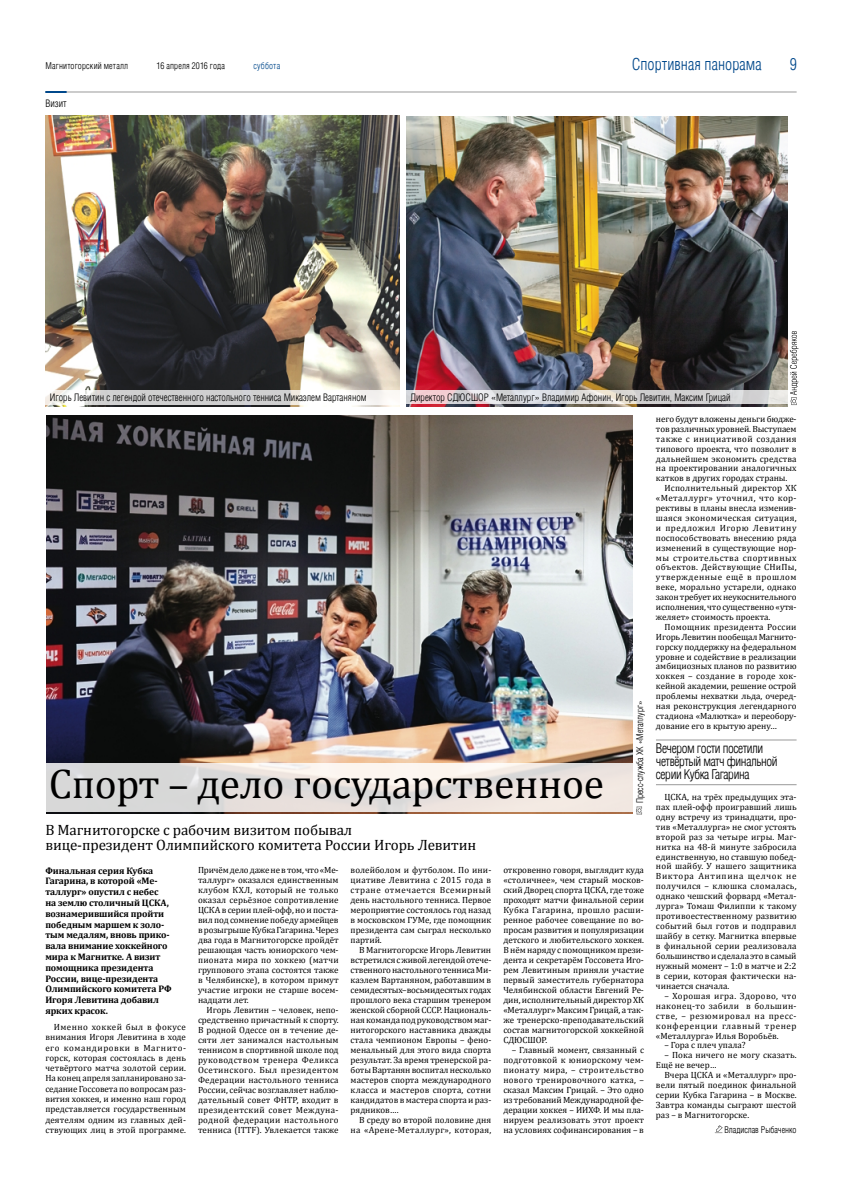
<style>
.page{position:relative;width:842px;height:1191px;background:#fff}
.page>*{position:absolute;margin:0;border:0;box-sizing:border-box;transform-origin:0 0}
.t1{font:41.5px "Cambria";letter-spacing:-.01em;color:#000}
.t2{font:300 condensed 16px "AG Letterica";letter-spacing:.005em;color:#00488b}
.t3{font:15px/15px "Cambria";letter-spacing:-.01em;color:#000}
.t4{font:300 condensed 13px/12.9px "AG Letterica";letter-spacing:-.03em;color:#000}
.t5{font:300 condensed 10px "AG Letterica";color:#000}
.t6{font:700 9.5px/10.8px "Cambria";letter-spacing:-.01em;color:#000}
.t7{font:9px/10px "Cambria";color:#000;text-align:justify}
.t8{font:300 condensed 9px "AG Letterica";color:#000}
.t9{font:300 condensed 9px "AG Letterica";letter-spacing:.02em;color:#000}
.t10{font:300 condensed 9px "AG Letterica";letter-spacing:.02em;color:#00488b}
</style>
<div class="page">
<hr style="left:45px;top:92px;width:752px;height:1px;background:#999">
<hr style="left:45px;top:91px;width:22px;height:2px;background:#00488b">
<hr style="left:656px;top:740px;width:141px;height:1px;background:#999">
<hr style="left:656px;top:784px;width:141px;height:1px;background:#999">
<svg style="left:715px;top:1125px;width:7px;height:8px"></svg>
<img style="left:46px;top:416px;width:586px;height:398px">
<svg style="left:46px;top:763px;width:587px;height:48px;background:#e6e1de"></svg>
<img style="left:45px;top:115px;width:355px;height:291px">
<img style="left:406px;top:116px;width:381px;height:291px">
<svg style="left:45px;top:390px;width:355px;height:14px;fill:#d0d0d1"></svg>
<svg style="left:636px;top:807px;width:6px;height:8px"></svg>
<svg style="left:790px;top:331px;width:8px;height:74px"></svg>
<svg style="left:406px;top:390px;width:382px;height:14px;background:#dcd8d8"></svg>
<p class="t9" style="left:45px;top:61px;width:84px">Магнитогорский металл</p>
<p class="t8" style="left:157px;top:61px;width:70px">16 апреля 2016 года</p>
<p class="t10" style="left:254px;top:61px;width:28px">суббота</p>
<h2 class="t2" style="left:632px;top:55px;width:131px">Спортивная панорама</h2>
<h2 class="t2" style="left:790px;top:55px;width:9px">9</h2>
<p class="t5" style="left:45px;top:98px;width:23px">Визит</p>
<p class="t5" style="left:50px;top:391px;width:318px">Игорь Левитин с легендой отечественного настольного тенниса Микаэлем Вартаняном</p>
<p class="t5" style="left:411px;top:392px;width:321px">Директор СДЮСШОР «Металлург» Владимир Афонин, Игорь Левитин, Максим Грицай</p>
<h1 class="t1" style="left:49px;top:760px;width:557px">Спорт – дело государственное</h1>
<h3 class="t3" style="left:45px;top:822px;width:432px">В Магнитогорске с рабочим визитом побывал<br>вице-президент Олимпийского комитета России Игорь Левитин</h3>
<p class="t8" style="left:635px;top:803px;width:105px;rotate:-90deg">Пресс-служба ХК «Металлург»</p>
<p class="t6" style="left:45px;top:865px;width:128px">Финальная серия Кубка<br>Гагарина, в которой «Ме&shy;таллург» опустил с небес на землю столичный ЦСКА, вознамерившийся пройти победным маршем к золо&shy;тым медалям, вновь прико&shy;вала внимание хоккейного мира к Магнитке. А визит помощника президента<br>России, вице-президента<br>Олимпийского комитета РФ<br>Игоря Левитина добавил ярких красок.</p>
<p class="t7" style="left:45px;top:1022px;width:142px;line-height:10.3px;text-indent:9px">Именно хоккей был в фокусе внимания Игоря Левитина в ходе его командировки в Магнито&shy;горск, которая состоялась в день четвёртого матча золотой серии.<br>На конец апреля запланировано за&shy;седание Госсовета по вопросам раз&shy;вития хоккея, и именно наш город представляется государственным деятелям одним из главных дей&shy;ствующих лиц в этой программе.</p>
<p class="t7" style="left:198px;top:865px;width:142px">Причём дело даже не в том, что «Ме&shy;таллург» оказался единственным клубом КХЛ, который не только оказал серьёзное сопротивление ЦСКА в серии плей-офф, но и поста&shy;вил под сомнение победу армейцев в розыгрыше Кубка Гагарина. Через два года в Магнитогорске пройдёт решающая часть юниорского чем&shy;пионата мира по хоккею (матчи группового этапа состоятся также в Челябинске), в котором примут участие игроки не старше восем&shy;надцати лет.</p>
<p class="t7" style="left:198px;top:1005px;width:142px;text-indent:8px">Игорь Левитин – человек, непо&shy;средственно причастный к спорту.<br>В родной Одессе он в течение де&shy;сяти лет занимался настольным теннисом в спортивной школе под руководством тренера Феликса Осетинского. Был президентом Федерации настольного тенниса России, сейчас возглавляет наблю&shy;дательный совет ФНТР, входит в президентский совет Междуна&shy;родной федерации настольного тенниса (ITTF). Увлекается также</p>
<p class="t7" style="left:351px;top:865px;width:142px">волейболом и футболом. По ини&shy;циативе Левитина с 2015 года в стране отмечается Всемирный день настольного тенниса. Первое мероприятие состоялось год назад в московском ГУМе, где помощник президента сам сыграл несколько партий.</p>
<p class="t7" style="left:351px;top:945px;width:142px;text-indent:8px">В Магнитогорске Игорь Левитин встретился с живой легендой отече&shy;ственного настольного тенниса Ми&shy;каэлем Вартаняном, работавшим в семидесятых–восьмидесятых годах прошлого века старшим тренером женской сборной СССР. Националь&shy;ная команда под руководством маг&shy;нитогорского наставника дважды стала чемпионом Европы – фено&shy;менальный для этого вида спорта результат. За время тренерской ра&shy;боты Вартанян воспитал несколько мастеров спорта международного класса и мастеров спорта, сотни кандидатов в мастера спорта и раз&shy;рядников….</p>
<p class="t7" style="left:351px;top:1115px;width:142px;text-align:right">В среду во второй половине дня на «Арене-Металлург», которая,</p>
<p class="t7" style="left:503px;top:865px;width:142px">откровенно говоря, выглядит куда «столичнее», чем старый москов&shy;ский Дворец спорта ЦСКА, где тоже проходят матчи финальной серии Кубка Гагарина, прошло расши&shy;ренное рабочее совещание по во&shy;просам развития и популяризации детского и любительского хоккея.<br>В нём наряду с помощником прези&shy;дента и секретарём Госсовета Иго&shy;рем Левитиным приняли участие первый заместитель губернатора Челябинской области Евгений Ре&shy;дин, исполнительный директор ХК «Металлург» Максим Грицай, а так&shy;же тренерско-преподавательский состав магнитогорской хоккейной СДЮСШОР.</p>
<p class="t7" style="left:503px;top:1045px;width:142px;text-indent:8px">– Главный момент, связанный с подготовкой к юниорскому чем&shy;пионату мира, – строительство нового тренировочного катка, – сказал Максим Грицай. – Это одно из требований Международной фе&shy;дерации хоккея – ИИХФ. И мы пла&shy;нируем реализовать этот проект на условиях софинансирования – в</p>
<p class="t7" style="left:656px;top:414px;width:142px">него будут вложены деньги бюдже&shy;тов различных уровней. Выступаем также с инициативой создания типового проекта, что позволит в дальнейшем экономить средства на проектировании аналогичных катков в других городах страны.</p>
<p class="t7" style="left:656px;top:483px;width:142px;text-indent:8px">Исполнительный директор ХК «Металлург» уточнил, что кор&shy;рективы в планы внесла изменив&shy;шаяся экономическая ситуация, и предложил Игорю Левитину поспособствовать внесению ряда изменений в существующие нор&shy;мы строительства спортивных объектов. Действующие СНиПы, утвержденные ещё в прошлом веке, морально устарели, однако закон требует их неукоснительного исполнения, что существенно «утя&shy;желяет» стоимость проекта.</p>
<p class="t7" style="left:656px;top:622px;width:142px;text-indent:8px">Помощник президента России Игорь Левитин пообещал Магнито&shy;горску поддержку на федеральном уровне и содействие в реализации амбициозных планов по развитию хоккея – создание в городе хок&shy;кейной академии, решение острой проблемы нехватки льда, очеред&shy;ная реконструкция легендарного стадиона «Малютка» и переобору&shy;дование его в крытую арену…</p>
<h3 class="t4" style="left:656px;top:742px;width:123px">Вечером гости посетили четвёртый матч финальной серии Кубка Гагарина</h3>
<p class="t7" style="left:656px;top:792px;width:142px;text-indent:8px">ЦСКА, на трёх предыдущих эта&shy;пах плей-офф проигравший лишь одну встречу из тринадцати, про&shy;тив «Металлурга» не смог устоять второй раз за четыре игры. Маг&shy;нитка на 48-й минуте забросила единственную, но ставшую побед&shy;ной шайбу. У нашего защитника Виктора Антипина щелчок не получился – клюшка сломалась, однако чешский форвард «Метал&shy;лурга» Томаш Филиппи к такому противоестественному развитию событий был готов и подправил шайбу в сетку. Магнитка впервые в финальной серии реализовала большинство и сделала это в самый нужный момент – 1:0 в матче и 2:2 в серии, которая фактически на&shy;чинается сначала.</p>
<p class="t7" style="left:656px;top:991px;width:142px;text-indent:8px">– Хорошая игра. Здорово, что наконец-то забили в большин&shy;стве, – резюмировал на пресс&shy;конференции главный тренер «Металлурга» Илья Воробьёв.</p>
<p class="t7" style="left:664px;top:1040px;width:83px">– Гора с плеч упала?</p>
<p class="t7" style="left:656px;top:1050px;width:142px;text-indent:8px">– Пока ничего не могу сказать.<br>Ещё не вечер…</p>
<p class="t7" style="left:656px;top:1070px;width:142px;text-indent:8px">Вчера ЦСКА и «Металлург» про&shy;вели пятый поединок финальной серии Кубка Гагарина – в Москве.<br>Завтра команды сыграют шестой раз – в Магнитогорске.</p>
<p class="t8" style="left:724px;top:1125px;width:74px">Владислав Рыбаченко</p>
</div>
